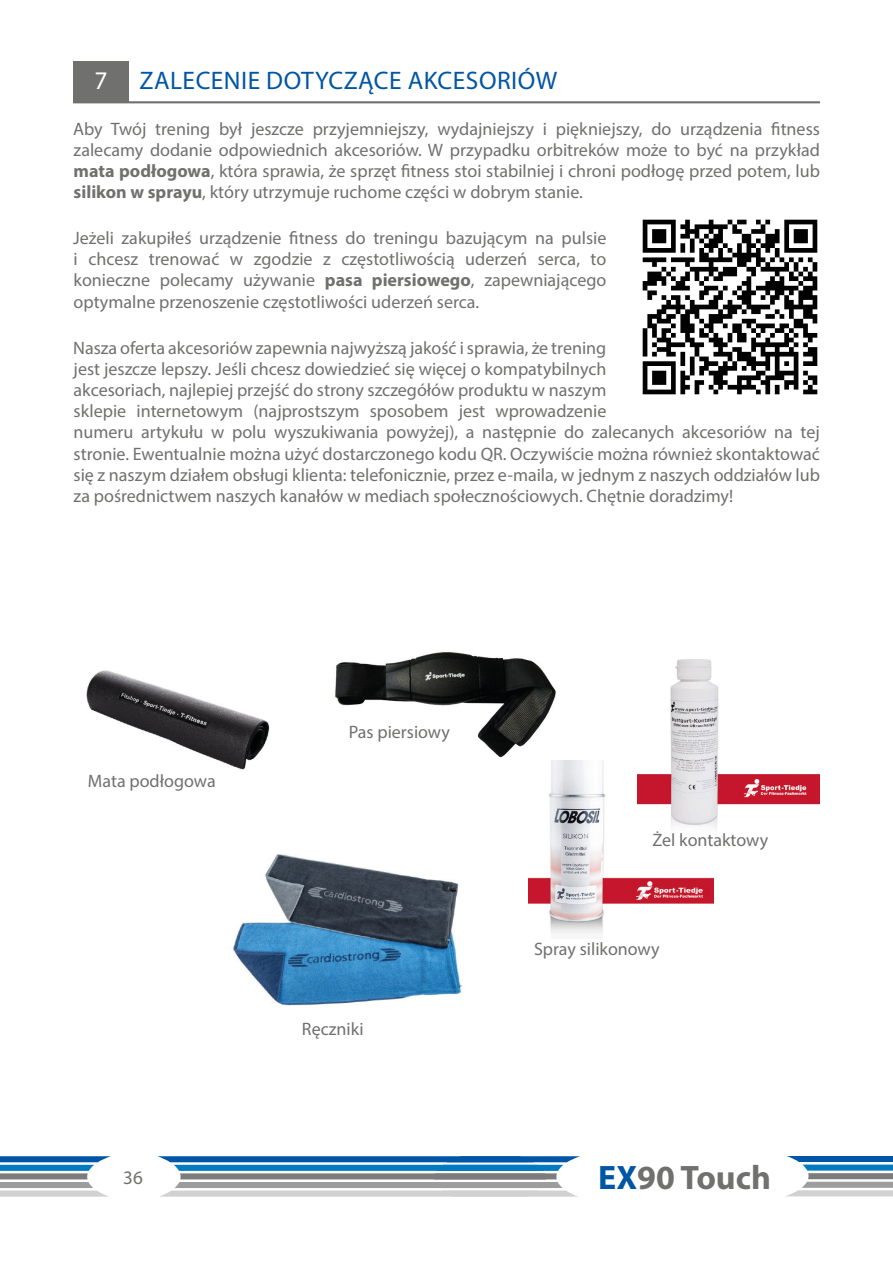
<style>
.page{position:relative;width:893px;height:1263px;background:#fff}
.page>*{position:absolute;margin:0;border:0;box-sizing:border-box;transform-origin:0 0}
.t1{font:700 34.05px "Myriad Pro";color:#70706f}
.t2{font:25.5px "Myriad Pro";letter-spacing:.02em;color:#0056a4}
.t3{font:25.5px "Myriad Pro";color:#fff}
.t4{font:19.05px "Myriad Pro";color:#70706f}
.t5{font:18px/21.1px "Myriad Pro";color:#70706f;text-align:justify}
.s1{font-weight:700}
.s2{color:#0056a4}
</style>
<div class="page">
<img style="left:86px;top:670px;width:184px;height:100px">
<img style="left:335px;top:652px;width:221px;height:106px">
<img style="left:529px;top:760px;width:184px;height:174px">
<img style="left:638px;top:659px;width:182px;height:176px">
<img style="left:233px;top:854px;width:230px;height:152px">
<svg style="left:787px;top:1156px;width:106px;height:40px"></svg>
<svg style="left:0;top:1156px;width:111px;height:40px"></svg>
<svg style="left:157px;top:1156px;width:423px;height:40px"></svg>
<div style="left:73px;top:61px;width:55px;height:41px;background:#70706f"></div>
<hr style="left:73px;top:101px;width:747px;height:2px;background:#70706f">
<img style="left:642px;top:219px;width:176px;height:176px">
<p class="t3" style="left:94px;top:65px;width:15px">7</p>
<p class="t2" style="left:139px;top:65px;width:419px">ZALECENIE DOTYCZĄCE AKCESORIÓW</p>
<p class="t5" style="left:73px;top:118px;width:748px">Aby Twój trening był jeszcze przyjemniejszy, wydajniejszy i piękniejszy, do urządzenia fitness zalecamy dodanie odpowiednich akcesoriów. W przypadku orbitreków może to być na przykład <span class="s1">mata podłogowa</span>, która sprawia, że sprzęt fitness stoi stabilniej i chroni podłogę przed potem, lub <span class="s1">silikon w sprayu</span>, który utrzymuje ruchome części w dobrym stanie.</p>
<p class="t5" style="left:73px;top:227px;width:535px">Jeżeli zakupiłeś urządzenie fitness do treningu bazującym na pulsie i chcesz trenować w zgodzie z częstotliwością uderzeń serca, to konieczne polecamy używanie <span class="s1">pasa piersiowego</span>, zapewniającego optymalne przenoszenie częstotliwości uderzeń serca.</p>
<p class="t5" style="left:73px;top:337px;width:748px;text-align:left">Nasza oferta akcesoriów zapewnia najwyższą jakość i sprawia, że trening<br>jest jeszcze lepszy. Jeśli chcesz dowiedzieć się więcej o kompatybilnych<br>akcesoriach, najlepiej przejść do strony szczegółów produktu w naszym<br>sklepie internetowym (najprostszym sposobem jest wprowadzenie<br>numeru artykułu w polu wyszukiwania powyżej), a następnie do zalecanych akcesoriów na tej stronie. Ewentualnie można użyć dostarczonego kodu QR. Oczywiście można również skontaktować się z naszym działem obsługi klienta: telefonicznie, przez e-maila, w jednym z naszych oddziałów lub za pośrednictwem naszych kanałów w mediach społecznościowych. Chętnie doradzimy!</p>
<p class="t5" style="left:88px;top:770px;width:129px">Mata podłogowa</p>
<p class="t5" style="left:349px;top:721px;width:103px">Pas piersiowy</p>
<p class="t5" style="left:302px;top:1018px;width:63px">Ręczniki</p>
<p class="t5" style="left:652px;top:829px;width:117px">Żel kontaktowy</p>
<p class="t5" style="left:534px;top:938px;width:127px">Spray silikonowy</p>
<p class="t4" style="left:123px;top:1166px;width:21px">36</p>
<h1 class="t1" style="left:598px;top:1155px;width:174px"><span class="s2">EX</span>90 Touch</h1>
</div>
